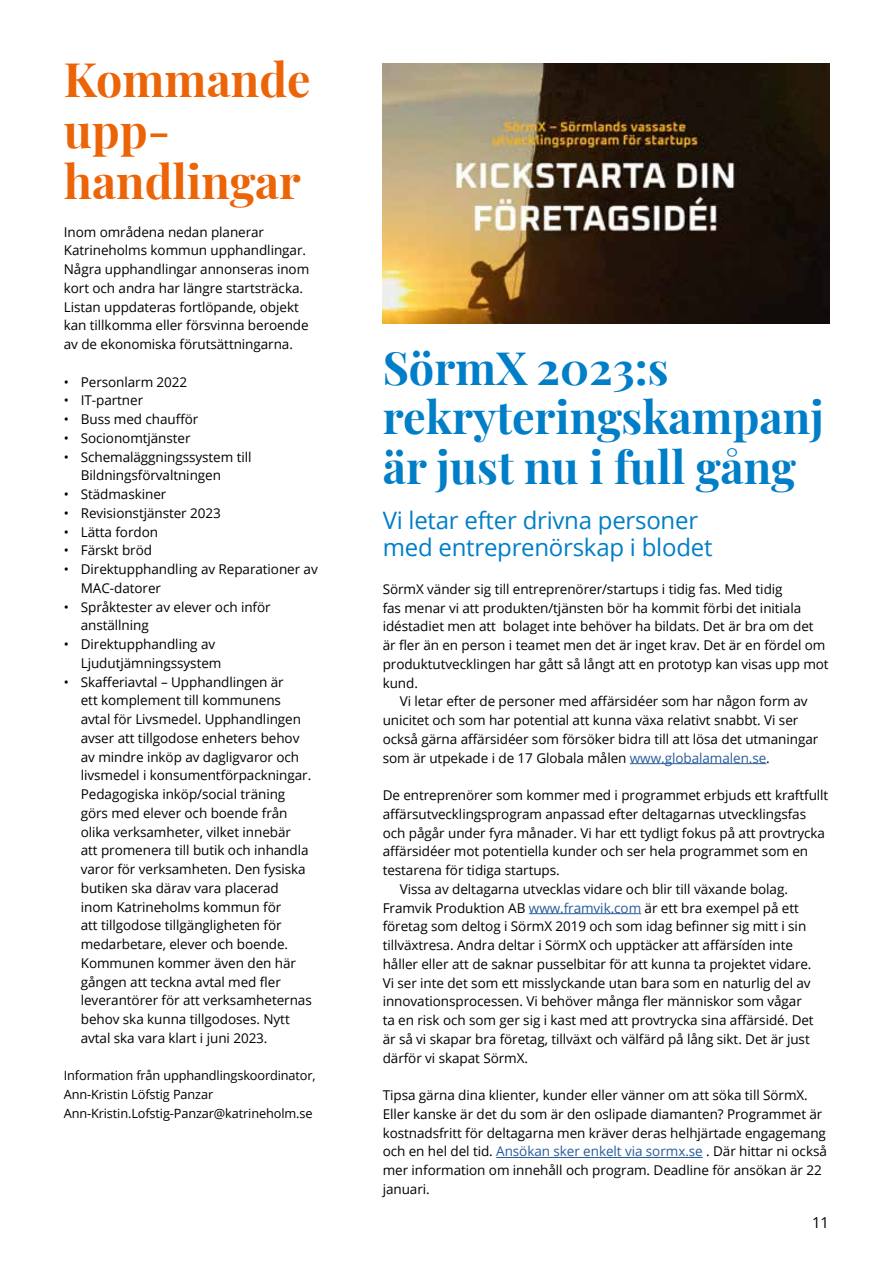
<style>
.page{position:relative;width:893px;height:1263px;background:#fff}
.page>*{position:absolute;margin:0;border:0;box-sizing:border-box;transform-origin:0 0}
.Rubrik_Playfair_36_p{font:46.5px "Playfair Display";color:#ec6408}
.Rubrik_Playfair_36_p-2{font:45px "Playfair Display";color:#007ec7}
.Underrubrik{font:24px "Open Sans";letter-spacing:-.01em;color:#007ec7}
.Paginering_höger{font:15px "Open Sans";color:#000}
.Brödtext_1{font:13.5px/18.8px "Open Sans";letter-spacing:-.005em;color:#000}
.Brödtext_punkter{font:13.5px/18.8px "Open Sans";letter-spacing:-.005em;color:#000}
.Brödtext_2{font:13.5px/18.8px "Open Sans";letter-spacing:-.005em;color:#000}
.Brödtext_1-2{font:12.75px/18.8px "Open Sans";letter-spacing:-.01em;color:#000}
.s1{color:#275b9b}
</style>
<div class="page">
<hr style="left:630px;top:763px;width:136px;height:1px;background:#275b9b">
<hr style="left:529px;top:913px;width:112px;height:1px;background:#275b9b">
<hr style="left:496px;top:1157px;width:207px;height:1px;background:#275b9b">
<img style="left:383px;top:64px;width:446px;height:259px">
<p class="Rubrik_Playfair_36_p" style="left:64px;top:43px;width:248px">Kommande</p>
<p class="Rubrik_Playfair_36_p" style="left:64px;top:94px;width:108px">upp-</p>
<p class="Rubrik_Playfair_36_p" style="left:64px;top:145px;width:239px">handlingar</p>
<p class="Brödtext_1" style="left:64px;top:222px;width:247px">Inom områdena nedan planerar Katrineholms kommun upphandlingar.<br>Några upphandlingar annonseras inom kort och andra har längre startsträcka.<br>Listan uppdateras fortlöpande, objekt kan tillkomma eller försvinna beroende av de ekonomiska förutsättningarna.</p>
<p class="Brödtext_punkter" style="left:64px;top:372px;width:125px">• Personlarm 2022</p>
<p class="Brödtext_punkter" style="left:64px;top:391px;width:81px">• IT-partner</p>
<p class="Brödtext_punkter" style="left:64px;top:409px;width:136px">• Buss med chaufför</p>
<p class="Brödtext_punkter" style="left:64px;top:428px;width:128px">• Socionomtjänster</p>
<p class="Brödtext_punkter" style="left:81px;top:447px;width:172px;text-indent:-17px">• Schemaläggningssystem till<br>Bildningsförvaltningen</p>
<p class="Brödtext_punkter" style="left:64px;top:484px;width:104px">• Städmaskiner</p>
<p class="Brödtext_punkter" style="left:64px;top:503px;width:159px">• Revisionstjänster 2023</p>
<p class="Brödtext_punkter" style="left:64px;top:522px;width:96px">• Lätta fordon</p>
<p class="Brödtext_punkter" style="left:64px;top:541px;width:90px">• Färskt bröd</p>
<p class="Brödtext_punkter" style="left:81px;top:559px;width:239px;text-indent:-17px">• Direktupphandling av Reparationer av<br>MAC-datorer</p>
<p class="Brödtext_punkter" style="left:81px;top:597px;width:191px;text-indent:-17px">• Språktester av elever och inför anställning</p>
<p class="Brödtext_punkter" style="left:81px;top:634px;width:142px;text-indent:-17px">• Direktupphandling av<br>Ljudutjämningssystem</p>
<p class="Brödtext_punkter" style="left:81px;top:672px;width:232px;text-indent:-17px">• Skafferiavtal – Upphandlingen är<br>ett komplement till kommunens avtal för Livsmedel. Upphandlingen avser att tillgodose enheters behov av mindre inköp av dagligvaror och livsmedel i konsumentförpackningar.<br>Pedagogiska inköp/social träning görs med elever och boende från olika verksamheter, vilket innebär<br>att promenera till butik och inhandla varor för verksamheten. Den fysiska butiken ska därav vara placerad inom Katrineholms kommun för<br>att tillgodose tillgängligheten för medarbetare, elever och boende.<br>Kommunen kommer även den här gången att teckna avtal med fler leverantörer för att verksamheternas behov ska kunna tillgodoses. Nytt avtal ska vara klart i juni 2023.</p>
<p class="Brödtext_1-2" style="left:64px;top:1066px;width:253px">Information från upphandlingskoordinator,<br>Ann-Kristin Löfstig Panzar</p>
<p class="Brödtext_1-2" style="left:64px;top:1103px;width:250px">Ann-Kristin.Lofstig-Panzar@katrineholm.se</p>
<p class="Rubrik_Playfair_36_p-2" style="left:383px;top:332px;width:287px">SörmX 2023:s</p>
<p class="Rubrik_Playfair_36_p-2" style="left:383px;top:382px;width:443px">rekryteringskampanj</p>
<p class="Rubrik_Playfair_36_p-2" style="left:383px;top:431px;width:415px">är just nu i full gång</p>
<p class="Underrubrik" style="left:383px;top:504px;width:317px">Vi letar efter drivna personer</p>
<p class="Underrubrik" style="left:383px;top:531px;width:331px">med entreprenörskap i blodet</p>
<p class="Brödtext_1" style="left:383px;top:579px;width:447px">SörmX vänder sig till entreprenörer/startups i tidig fas. Med tidig<br>fas menar vi att produkten/tjänsten bör ha kommit förbi det initiala idéstadiet men att bolaget inte behöver ha bildats. Det är bra om det är fler än en person i teamet men det är inget krav. Det är en fördel om produktutvecklingen har gått så långt att en prototyp kan visas upp mot kund.</p>
<p class="Brödtext_2" style="left:383px;top:692px;width:437px;text-indent:17px">Vi letar efter de personer med affärsidéer som har någon form av unicitet och som har potential att kunna växa relativt snabbt. Vi ser också gärna affärsidéer som försöker bidra till att lösa det utmaningar som är utpekade i de 17 Globala målen <span class="s1">www.globalamalen.se</span>.</p>
<p class="Brödtext_1" style="left:383px;top:785px;width:447px">De entreprenörer som kommer med i programmet erbjuds ett kraftfullt affärsutvecklingsprogram anpassad efter deltagarnas utvecklingsfas och pågår under fyra månader. Vi har ett tydligt fokus på att provtrycka affärsidéer mot potentiella kunder och ser hela programmet som en testarena för tidiga startups.</p>
<p class="Brödtext_2" style="left:383px;top:879px;width:433px;text-indent:17px">Vissa av deltagarna utvecklas vidare och blir till växande bolag.<br>Framvik Produktion AB <span class="s1">www.framvik.com</span> är ett bra exempel på ett företag som deltog i SörmX 2019 och som idag befinner sig mitt i sin tillväxtresa. Andra deltar i SörmX och upptäcker att affärsíden inte håller eller att de saknar pusselbitar för att kunna ta projektet vidare.<br>Vi ser inte det som ett misslyckande utan bara som en naturlig del av innovationsprocessen. Vi behöver många fler människor som vågar ta en risk och som ger sig i kast med att provtrycka sina affärsidé. Det är så vi skapar bra företag, tillväxt och välfärd på lång sikt. Det är just därför vi skapat SörmX.</p>
<p class="Brödtext_1" style="left:383px;top:1085px;width:446px">Tipsa gärna dina klienter, kunder eller vänner om att söka till SörmX.<br>Eller kanske är det du som är den oslipade diamanten? Programmet är kostnadsfritt för deltagarna men kräver deras helhjärtade engagemang och en hel del tid. <span class="s1">Ansökan sker enkelt via sormx.se</span> . Där hittar ni också mer information om innehåll och program. Deadline för ansökan är 22 januari.</p>
<p class="Paginering_höger" style="left:812px;top:1212px;width:19px">11</p>
</div>
